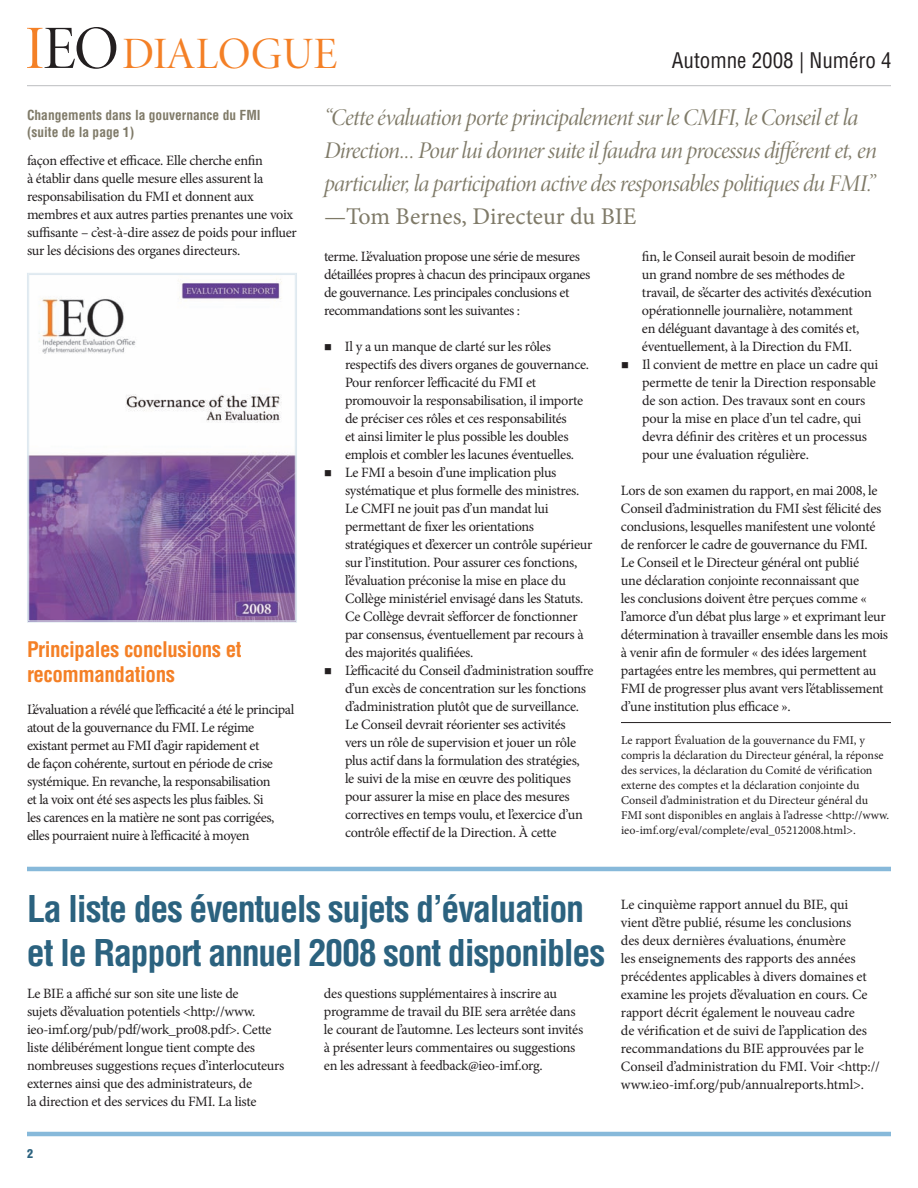
<style>
.page{position:relative;width:918px;height:1188px;background:#fff}
.page>*{position:absolute;margin:0;border:0;box-sizing:border-box;transform-origin:0 0}
.t1{font:45px "Minion Pro Disp";color:#f48026}
.t2{font:700 condensed 36px/43.2px "Helvetica LT Std";letter-spacing:-.035em;color:#2b627f}
.pull_quote{font:24px/33px "Minion Pro It Disp";letter-spacing:-.03em;color:#7f7a68}
.sub_header{font:700 condensed 21px/25.2px "Helvetica LT Std";letter-spacing:-.02em;color:#f48026}
.t3{font:condensed 21px "Helvetica LT Std";color:#231f20}
.body{font:14.25px/18px "Minion Pro";letter-spacing:-.02em;color:#231f20}
.bullet{font:14.25px/18px "Minion Pro";letter-spacing:-.02em;color:#231f20}
.continued_from{font:700 condensed 13.5px/16.2px "Helvetica LT Std";color:#7f7a68}
.footnotes{font:12px/15px "Minion Pro";color:#231f20}
.t4{font:900 condensed 12px "Helvetica LT Std";color:#2b627f}
.s1{font-family:"Minion Pro"}
</style>
<div class="page">
<hr style="left:27px;top:1132px;width:864px;height:4px;background:#87b9da">
<hr style="left:27px;top:85px;width:864px;height:1px;background:#bcbdc0">
<svg style="left:27px;top:27px;width:89px;height:42px"></svg>
<svg style="left:27px;top:273px;width:270px;height:350px"></svg>
<div style="left:29px;top:274px;width:266px;height:347px;border:1px solid #dee9f0"></div>
<hr style="left:27px;top:867px;width:864px;height:4px;background:#87b9da">
<hr style="left:621px;top:722px;width:270px;height:1px;background:#231f20">
<p class="t1" style="left:122px;top:27px;width:217px">DIALOGUE</p>
<p class="t3" style="left:672px;top:47px;width:221px">Automne 2008 | Numéro 4</p>
<p class="continued_from" style="left:27px;top:107px;width:235px">Changements dans la gouvernance du FMI (suite de la page 1)</p>
<p class="body" style="left:27px;top:152px;width:271px">façon effective et efficace. Elle cherche enfin<br>à établir dans quelle mesure elles assurent la responsabilisation du FMI et donnent aux membres et aux autres parties prenantes une voix suffisante – c’est-à-dire assez de poids pour influer sur les décisions des organes directeurs.</p>
<p class="sub_header" style="left:27px;top:637px;width:216px">Principales conclusions et recommandations</p>
<p class="body" style="left:27px;top:700px;width:269px">L’évaluation a révélé que l’efficacité a été le principal atout de la gouvernance du FMI. Le régime existant permet au FMI d’agir rapidement et<br>de façon cohérente, surtout en période de crise systémique. En revanche, la responsabilisation<br>et la voix ont été ses aspects les plus faibles. Si<br>les carences en la matière ne sont pas corrigées, elles pourraient nuire à l’efficacité à moyen</p>
<p class="pull_quote" style="left:324px;top:102px;width:554px">“Cette évaluation porte principalement sur le CMFI, le Conseil et la Direction... Pour lui donner suite il faudra un processus différent et, en particulier, la participation active des responsables politiques du FMI.” <span class="s1">—Tom Bernes, Directeur du BIE</span></p>
<p class="body" style="left:324px;top:248px;width:268px">terme. L’évaluation propose une série de mesures détaillées propres à chacun des principaux organes de gouvernance. Les principales conclusions et recommandations sont les suivantes :</p>
<p class="bullet" style="left:345px;top:337px;width:246px;text-indent:-21px">■ Il y a un manque de clarté sur les rôles respectifs des divers organes de gouvernance.<br>Pour renforcer l’efficacité du FMI et promouvoir la responsabilisation, il importe de préciser ces rôles et ces responsabilités<br>et ainsi limiter le plus possible les doubles emplois et combler les lacunes éventuelles.</p>
<p class="bullet" style="left:345px;top:463px;width:249px;text-indent:-21px">■ Le FMI a besoin d’une implication plus systématique et plus formelle des ministres.<br>Le CMFI ne jouit pas d’un mandat lui permettant de fixer les orientations stratégiques et d’exercer un contrôle supérieur sur l’institution. Pour assurer ces fonctions, l’évaluation préconise la mise en place du Collège ministériel envisagé dans les Statuts.<br>Ce Collège devrait s’efforcer de fonctionner par consensus, éventuellement par recours à des majorités qualifiées.</p>
<p class="bullet" style="left:345px;top:661px;width:250px;text-indent:-21px">■ L’efficacité du Conseil d’administration souffre d’un excès de concentration sur les fonctions d’administration plutôt que de surveillance.<br>Le Conseil devrait réorienter ses activités<br>vers un rôle de supervision et jouer un rôle plus actif dans la formulation des stratégies,<br>le suivi de la mise en œuvre des politiques pour assurer la mise en place des mesures correctives en temps voulu, et l’exercice d’un contrôle effectif de la Direction. À cette</p>
<p class="bullet" style="left:642px;top:248px;width:231px">fin, le Conseil aurait besoin de modifier un grand nombre de ses méthodes de travail, de s’écarter des activités d’exécution opérationnelle journalière, notamment<br>en déléguant davantage à des comités et, éventuellement, à la Direction du FMI.</p>
<p class="bullet" style="left:642px;top:356px;width:238px;text-indent:-21px">■ Il convient de mettre en place un cadre qui permette de tenir la Direction responsable de son action. Des travaux sont en cours pour la mise en place d’un tel cadre, qui devra définir des critères et un processus pour une évaluation régulière.</p>
<p class="body" style="left:621px;top:482px;width:269px">Lors de son examen du rapport, en mai 2008, le Conseil d’administration du FMI s’est félicité des conclusions, lesquelles manifestent une volonté de renforcer le cadre de gouvernance du FMI.<br>Le Conseil et le Directeur général ont publié<br>une déclaration conjointe reconnaissant que<br>les conclusions doivent être perçues comme « l’amorce d’un débat plus large » et exprimant leur détermination à travailler ensemble dans les mois à venir afin de formuler « des idées largement partagées entre les membres, qui permettent au FMI de progresser plus avant vers l’établissement d’une institution plus efficace ».</p>
<p class="footnotes" style="left:621px;top:732px;width:270px">Le rapport Évaluation de la gouvernance du FMI, y compris la déclaration du Directeur général, la réponse des services, la déclaration du Comité de vérification externe des comptes et la déclaration conjointe du Conseil d’administration et du Directeur général du FMI sont disponibles en anglais à l’adresse &lt;http://www. ieo-imf.org/eval/complete/eval_05212008.html&gt;.</p>
<p class="t2" style="left:27px;top:887px;width:580px">La liste des éventuels sujets d’évaluation et le Rapport annuel 2008 sont disponibles</p>
<p class="body" style="left:27px;top:984px;width:259px">Le BIE a affiché sur son site une liste de<br>sujets d’évaluation potentiels &lt;http://www. ieo-imf.org/pub/pdf/work_pro08.pdf&gt;. Cette liste délibérément longue tient compte des nombreuses suggestions reçues d’interlocuteurs externes ainsi que des administrateurs, de<br>la direction et des services du FMI. La liste</p>
<p class="body" style="left:324px;top:984px;width:261px">des questions supplémentaires à inscrire au programme de travail du BIE sera arrêtée dans le courant de l’automne. Les lecteurs sont invités à présenter leurs commentaires ou suggestions en les adressant à feedback@ieo-imf.org.</p>
<p class="body" style="left:621px;top:895px;width:260px">Le cinquième rapport annuel du BIE, qui<br>vient d’être publié, résume les conclusions<br>des deux dernières évaluations, énumère<br>les enseignements des rapports des années précédentes applicables à divers domaines et examine les projets d’évaluation en cours. Ce rapport décrit également le nouveau cadre<br>de vérification et de suivi de l’application des recommandations du BIE approuvées par le Conseil d’administration du FMI. Voir &lt;http:// www.ieo-imf.org/pub/annualreports.html&gt;.</p>
<p class="t4" style="left:27px;top:1146px;width:7px">2</p>
</div>
